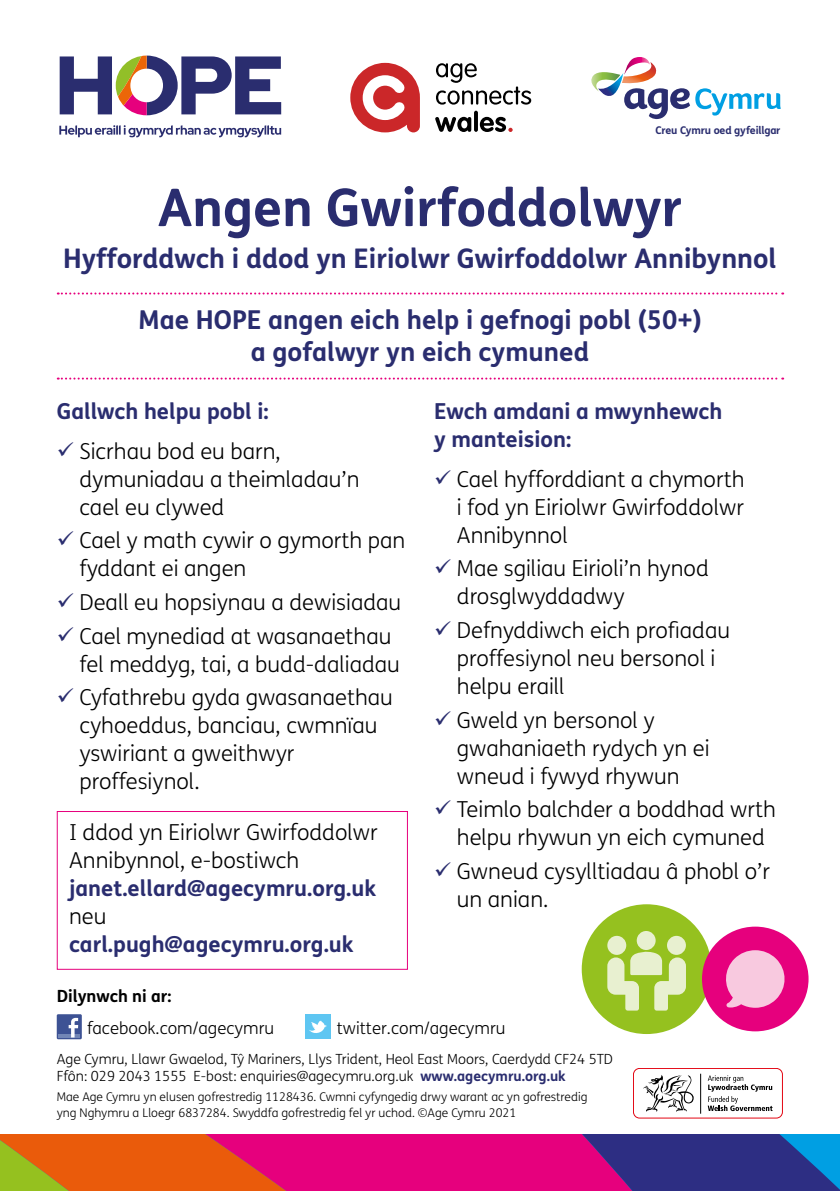
<style>
.page{position:relative;width:840px;height:1191px;background:#fff}
.page>*{position:absolute;margin:0;border:0;box-sizing:border-box;transform-origin:0 0}
.t1{font:700 52px "FS Me";color:#2a2d6f}
.t2{font:700 27px "FS Me";color:#2a2d6f}
.t3{font:700 26px/32px "FS Me";color:#2a2d6f;text-align:center}
.t4{font:300 22px/28px "FS Me";color:#000}
.t5{font:700 22px/28px "FS Me";color:#2a2d6f}
.t6{font:300 16.8px "FS Me";color:#000}
.t7{font:700 16.8px "FS Me";color:#000}
.t8{font:300 14px/16.8px "FS Me";color:#000}
.t9{font:300 12px/16px "FS Me";color:#000}
.t10{font:700 10.6px "FS Me";letter-spacing:-.02em;color:#2a2d6f}
.s1{color:#2a2d6f}
.s2{font-weight:700;color:#2a2d6f}
</style>
<div class="page">
<svg style="left:59px;top:125px;width:222px;height:12px"></svg>
<svg style="left:60px;top:56px;width:221px;height:60px"></svg>
<svg style="left:350px;top:63px;width:69px;height:69px"></svg>
<svg style="left:436px;top:63px;width:95px;height:42px"></svg>
<svg style="left:435px;top:117px;width:36px;height:15px"></svg>
<hr style="left:474px;top:111px;width:3px;height:21px;background:#000;border-radius:2px">
<svg style="left:479px;top:117px;width:33px;height:15px"></svg>
<svg style="left:591px;top:57px;width:189px;height:62px"></svg>
<svg style="left:817px;top:1134px;width:22px;height:57px"></svg>
<svg style="left:0;top:1134px;width:817px;height:57px;background:#b32c5e"></svg>
<div style="left:632px;top:1068px;width:150px;height:50px;border:1px solid #e30613;border-radius:6px"></div>
<hr style="left:699px;top:1073px;width:1px;height:40px;background:#000">
<svg style="left:707px;top:1075px;width:65px;height:36px"></svg>
<svg style="left:643px;top:1075px;width:50px;height:37px"></svg>
<div style="left:57px;top:1014px;width:25px;height:25px;background:#3d5294"></div>
<hr style="left:58px;top:1034px;width:22px;height:3px;background:#7286b6">
<svg style="left:69px;top:1017px;width:9px;height:20px"></svg>
<div style="left:305px;top:1014px;width:25px;height:25px;background:#5ec6f2"></div>
<svg style="left:309px;top:1020px;width:17px;height:13px"></svg>
<svg style="left:58px;top:292px;width:724px;height:2px"></svg>
<svg style="left:58px;top:377px;width:724px;height:2px"></svg>
<div style="left:57px;top:811px;width:350px;height:158px;border:1px solid #e6007d"></div>
<div style="left:581px;top:904px;width:130px;height:130px;background:#95c11f;border-radius:50%"></div>
<div style="left:636px;top:931px;width:19px;height:19px;background:#e8f0d0;border-radius:50%"></div>
<div style="left:607px;top:936px;width:19px;height:19px;background:#e8f0d0;border-radius:50%"></div>
<div style="left:666px;top:936px;width:19px;height:19px;background:#e8f0d0;border-radius:50%"></div>
<svg style="left:607px;top:949px;width:78px;height:61px"></svg>
<div style="left:701px;top:926px;width:107px;height:105px;background:#e6007d;border-radius:50%"></div>
<svg style="left:726px;top:950px;width:59px;height:57px"></svg>
<p class="t10" style="left:655px;top:122px;width:126px">Creu Cymru oed gyfeillgar</p>
<h1 class="t1" style="left:158px;top:167px;width:525px">Angen Gwirfoddolwyr</h1>
<p class="t2" style="left:63px;top:238px;width:714px">Hyfforddwch i ddod yn Eiriolwr Gwirfoddolwr Annibynnol</p>
<p class="t3" style="left:138px;top:302px;width:565px">Mae HOPE angen eich help i gefnogi pobl (50+) a gofalwyr yn eich cymuned</p>
<p class="t5" style="left:57px;top:396px;width:213px">Gallwch helpu pobl i:</p>
<p class="t4" style="left:79px;top:436px;width:281px;text-indent:-23px"><span class="s1">✓</span> Sicrhau bod eu barn, dymuniadau a theimladau’n cael eu clywed</p>
<p class="t4" style="left:79px;top:526px;width:327px;text-indent:-23px"><span class="s1">✓</span> Cael y math cywir o gymorth pan fyddant ei angen</p>
<p class="t4" style="left:57px;top:587px;width:346px"><span class="s1">✓</span> Deall eu hopsiynau a dewisiadau</p>
<p class="t4" style="left:79px;top:621px;width:322px;text-indent:-23px"><span class="s1">✓</span> Cael mynediad at wasanaethau fel meddyg, tai, a budd-daliadau</p>
<p class="t4" style="left:79px;top:683px;width:315px;text-indent:-23px"><span class="s1">✓</span> Cyfathrebu gyda gwasanaethau cyhoeddus, banciau, cwmnïau yswiriant a gweithwyr proffesiynol.</p>
<p class="t4" style="left:69px;top:817px;width:310px">I ddod yn Eiriolwr Gwirfoddolwr<br>Annibynnol, e-bostiwch</p>
<p class="t5" style="left:69px;top:873px;width:308px">janet.ellard@agecymru.org.uk</p>
<p class="t4" style="left:69px;top:901px;width:39px">neu</p>
<p class="t5" style="left:69px;top:929px;width:286px">carl.pugh@agecymru.org.uk</p>
<p class="t5" style="left:434px;top:396px;width:289px">Ewch amdani a mwynhewch y manteision:</p>
<p class="t4" style="left:456px;top:464px;width:289px;text-align:justify;text-indent:-23px"><span class="s1">✓</span> Cael hyfforddiant a chymorth i fod yn Eiriolwr Gwirfoddolwr Annibynnol</p>
<p class="t4" style="left:456px;top:554px;width:253px;text-indent:-23px"><span class="s1">✓</span> Mae sgiliau Eirioli’n hynod drosglwyddadwy</p>
<p class="t4" style="left:456px;top:615px;width:274px;text-indent:-23px"><span class="s1">✓</span> Defnyddiwch eich profiadau proffesiynol neu bersonol i helpu eraill</p>
<p class="t4" style="left:456px;top:705px;width:254px;text-indent:-23px"><span class="s1">✓</span> Gweld yn bersonol y gwahaniaeth rydych yn ei wneud i fywyd rhywun</p>
<p class="t4" style="left:434px;top:795px;width:343px;text-align:center"><span class="s1">✓</span> Teimlo balchder a boddhad wrth helpu rhywun yn eich cymuned</p>
<p class="t4" style="left:456px;top:856px;width:314px;text-indent:-23px"><span class="s1">✓</span> Gwneud cysylltiadau â phobl o’r un anian.</p>
<p class="t7" style="left:57px;top:983px;width:116px">Dilynwch ni ar:</p>
<p class="t6" style="left:87px;top:1016px;width:189px">facebook.com/agecymru</p>
<p class="t6" style="left:336px;top:1016px;width:170px">twitter.com/agecymru</p>
<p class="t8" style="left:57px;top:1050px;width:557px">Age Cymru, Llawr Gwaelod, Tŷ Mariners, Llys Trident, Heol East Moors, Caerdydd CF24 5TD<br>Ffôn: 029 2043 1555 E-bost: enquiries@agecymru.org.uk <span class="s2">www.agecymru.org.uk</span></p>
<p class="t9" style="left:57px;top:1088px;width:532px">Mae Age Cymru yn elusen gofrestredig 1128436. Cwmni cyfyngedig drwy warant ac yn gofrestredig yng Nghymru a Lloegr 6837284. Swyddfa gofrestredig fel yr uchod. ©Age Cymru 2021</p>
</div>
